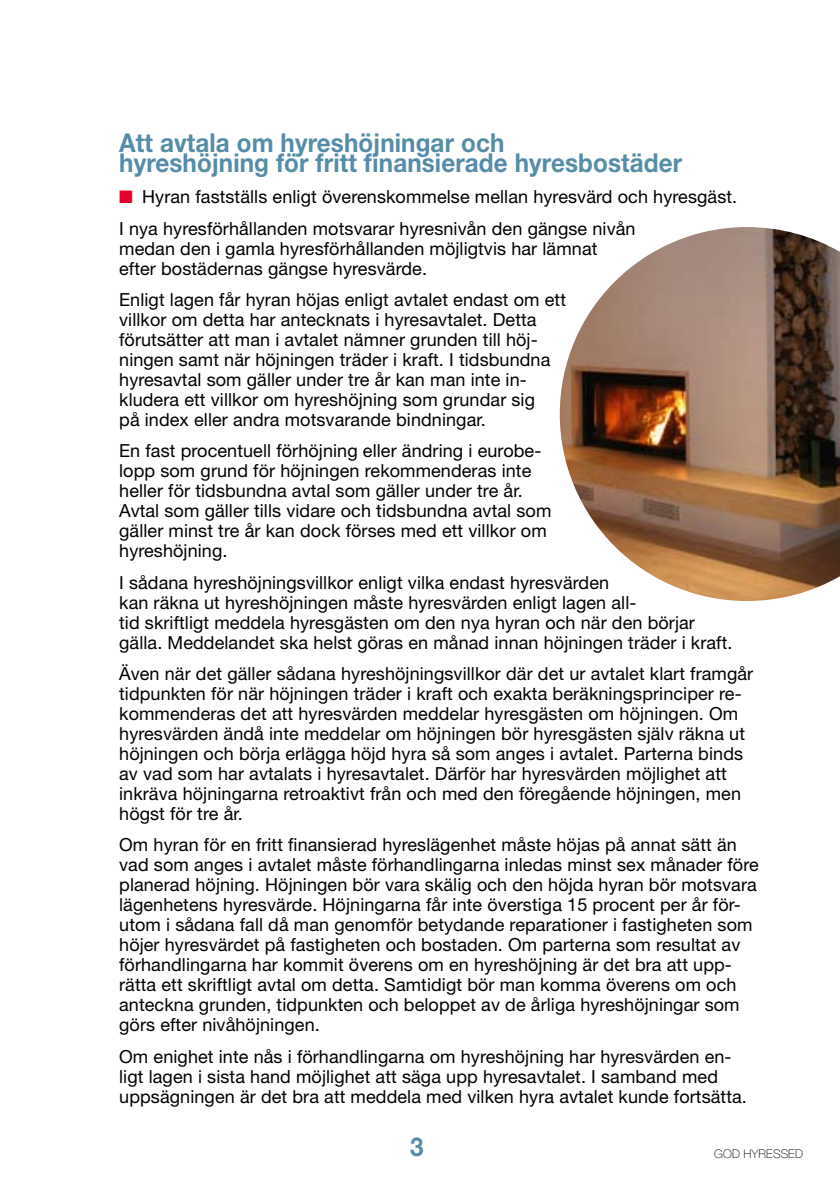
<style>
.page{position:relative;width:840px;height:1191px;background:#fff}
.page>*{position:absolute;margin:0;border:0;box-sizing:border-box;transform-origin:0 0}
.t1{font:700 26px/20px "Helvetica Neue LT Std";letter-spacing:.005em;color:#558ca8;scale:.93 1}
.t2{font:18px/20px "Helvetica Neue LT Std";letter-spacing:.005em;color:#000}
.t3{font:100 12px "Helvetica Neue LT Std";letter-spacing:.005em;color:#000}
.s1{color:#e5002c}
</style>
<div class="page">
<img style="left:559px;top:227px;width:280px;height:374px">
<h1 class="t1" style="left:119px;top:132px;width:606px">Att avtala om hyreshöjningar och<br>hyreshöjning för fritt finansierade hyresbostäder</h1>
<p class="t2" style="left:119px;top:181px;width:619px;line-height:31.4px"><span class="s1">■</span> Hyran fastställs enligt överenskommelse mellan hyresvärd och hyresgäst.<br>I nya hyresförhållanden motsvarar hyresnivån den gängse nivån</p>
<p class="t2" style="left:119px;top:238px;width:479px">medan den i gamla hyresförhållanden möjligtvis har lämnat efter bostädernas gängse hyresvärde.</p>
<p class="t2" style="left:119px;top:289px;width:448px">Enligt lagen får hyran höjas enligt avtalet endast om ett villkor om detta har antecknats i hyresavtalet. Detta förutsätter att man i avtalet nämner grunden till höj‑ ningen samt när höjningen träder i kraft. I tidsbundna hyresavtal som gäller under tre år kan man inte in‑ kludera ett villkor om hyreshöjning som grundar sig<br>på index eller andra motsvarande bindningar.</p>
<p class="t2" style="left:119px;top:440px;width:433px">En fast procentuell förhöjning eller ändring i eurobe‑ lopp som grund för höjningen rekommenderas inte heller för tidsbundna avtal som gäller under tre år.<br>Avtal som gäller tills vidare och tidsbundna avtal som gäller minst tre år kan dock förses med ett villkor om hyreshöjning.</p>
<p class="t2" style="left:119px;top:572px;width:614px">I sådana hyreshöjningsvillkor enligt vilka endast hyresvärden<br>kan räkna ut hyreshöjningen måste hyresvärden enligt lagen all‑<br>tid skriftligt meddela hyresgästen om den nya hyran och när den börjar gälla. Meddelandet ska helst göras en månad innan höjningen träder i kraft.</p>
<p class="t2" style="left:119px;top:663px;width:635px">Även när det gäller sådana hyreshöjningsvillkor där det ur avtalet klart framgår tidpunkten för när höjningen träder i kraft och exakta beräkningsprinciper re‑ kommenderas det att hyresvärden meddelar hyresgästen om höjningen. Om hyresvärden ändå inte meddelar om höjningen bör hyresgästen själv räkna ut höjningen och börja erlägga höjd hyra så som anges i avtalet. Parterna binds av vad som har avtalats i hyresavtalet. Därför har hyresvärden möjlighet att inkräva höjningarna retroaktivt från och med den föregående höjningen, men högst för tre år.</p>
<p class="t2" style="left:119px;top:834px;width:640px">Om hyran för en fritt finansierad hyreslägenhet måste höjas på annat sätt än vad som anges i avtalet måste förhandlingarna inledas minst sex månader före planerad höjning. Höjningen bör vara skälig och den höjda hyran bör motsvara lägenhetens hyresvärde. Höjningarna får inte överstiga 15 procent per år för‑ utom i sådana fall då man genomför betydande reparationer i fastigheten som höjer hyresvärdet på fastigheten och bostaden. Om parterna som resultat av förhandlingarna har kommit överens om en hyreshöjning är det bra att upp‑ rätta ett skriftligt avtal om detta. Samtidigt bör man komma överens om och anteckna grunden, tidpunkten och beloppet av de årliga hyreshöjningar som görs efter nivåhöjningen.</p>
<p class="t2" style="left:119px;top:1046px;width:629px">Om enighet inte nås i förhandlingarna om hyreshöjning har hyresvärden en‑ ligt lagen i sista hand möjlighet att säga upp hyresavtalet. I samband med uppsägningen är det bra att meddela med vilken hyra avtalet kunde fortsätta.</p>
<h1 class="t1" style="left:410px;top:1136px;width:16px">3</h1>
<p class="t3" style="left:713px;top:1146px;width:90px">GOD HYRESSED</p>
</div>
